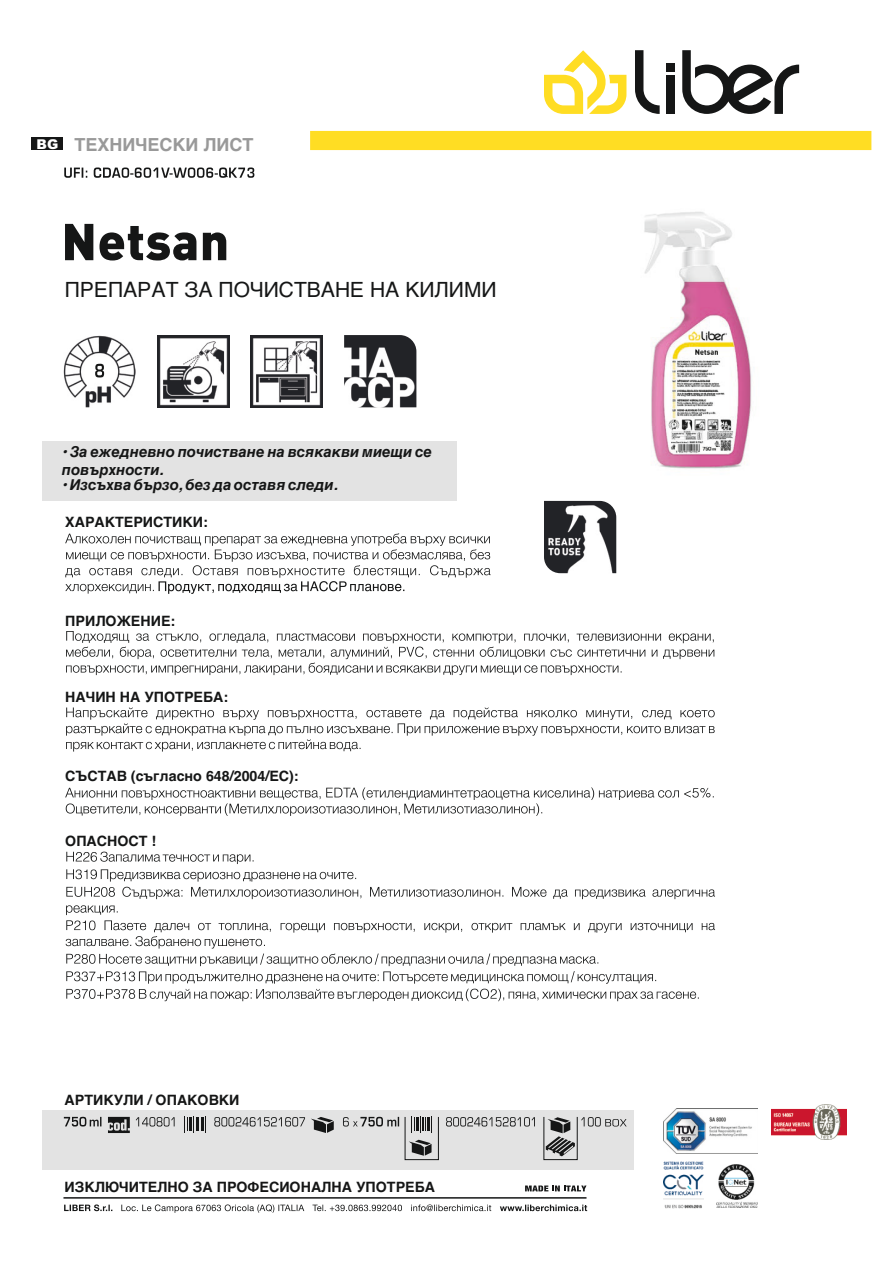
<style>
.page{position:relative;width:893px;height:1263px;background:#fff}
.page>*{position:absolute;margin:0;border:0;box-sizing:border-box;transform-origin:0 0}
.t1{font:21px "Helvetica";color:#151616}
.t2{font:700 18px "Helvetica";color:#999}
.t3{font:italic 700 15px/18px "Helvetica";color:#151616}
.t4{font:700 14.25px "Helvetica";color:#151616}
.s1{font-family:"Arial";font-weight:900;font-size:13.5px;color:#fff}
</style>
<div class="page">
<svg style="left:544px;top:509px;width:73px;height:65px"></svg>
<div style="left:42px;top:1110px;width:591px;height:60px;background:#e3e3e3"></div>
<svg style="left:311px;top:1117px;width:23px;height:16px"></svg>
<svg style="left:184px;top:1117px;width:22px;height:16px"></svg>
<svg style="left:108px;top:1117px;width:22px;height:16px"></svg>
<svg style="left:546px;top:1118px;width:29px;height:38px"></svg>
<div style="left:544px;top:1116px;width:34px;height:44px;border:1px solid #151616"></div>
<svg style="left:409px;top:1140px;width:23px;height:16px"></svg>
<svg style="left:411px;top:1118px;width:21px;height:15px"></svg>
<div style="left:405px;top:1116px;width:34px;height:44px;border:1px solid #151616"></div>
<svg style="left:64px;top:1117px;width:37px;height:9px"></svg>
<svg style="left:136px;top:1117px;width:39px;height:9px"></svg>
<svg style="left:214px;top:1117px;width:91px;height:9px"></svg>
<svg style="left:343px;top:1117px;width:56px;height:9px"></svg>
<svg style="left:446px;top:1117px;width:89px;height:9px"></svg>
<svg style="left:581px;top:1117px;width:46px;height:9px"></svg>
<svg style="left:64px;top:168px;width:23px;height:10px"></svg>
<img style="left:544px;top:212px;width:208px;height:297px">
<svg style="left:94px;top:167px;width:160px;height:11px"></svg>
<img style="left:63px;top:335px;width:73px;height:72px">
<img style="left:157px;top:335px;width:72px;height:72px">
<img style="left:251px;top:335px;width:72px;height:72px">
<img style="left:344px;top:335px;width:72px;height:72px">
<svg style="left:65px;top:224px;width:161px;height:36px"></svg>
<svg style="left:95px;top:364px;width:9px;height:13px"></svg>
<svg style="left:64px;top:1204px;width:48px;height:7px"></svg>
<svg style="left:121px;top:1204px;width:370px;height:9px"></svg>
<svg style="left:500px;top:1204px;width:87px;height:7px"></svg>
<hr style="left:63px;top:1197px;width:523px;height:1px;background:#151616">
<div style="left:667px;top:63px;width:8px;height:8px;background:#151616"></div>
<div style="left:667px;top:76px;width:8px;height:38px;background:#151616"></div>
<svg style="left:635px;top:50px;width:25px;height:64px"></svg>
<svg style="left:682px;top:50px;width:117px;height:64px"></svg>
<div style="left:42px;top:441px;width:415px;height:60px;background:#e3e3e3"></div>
<svg style="left:525px;top:1185px;width:61px;height:6px"></svg>
<svg style="left:544px;top:50px;width:82px;height:64px"></svg>
<div style="left:310px;top:131px;width:561px;height:19px;background:#ffdd23"></div>
<div style="left:31px;top:137px;width:32px;height:13px;background:#151616"></div>
<img style="left:664px;top:1109px;width:94px;height:45px">
<img style="left:771px;top:1105px;width:75px;height:34px">
<img style="left:663px;top:1161px;width:41px;height:48px">
<img style="left:716px;top:1164px;width:41px;height:44px">
<svg style="left:65px;top:533px;width:426px;height:61px"></svg>
<svg style="left:66px;top:707px;width:649px;height:44px"></svg>
<svg style="left:65px;top:787px;width:649px;height:29px"></svg>
<svg style="left:66px;top:852px;width:649px;height:149px"></svg>
<svg style="left:66px;top:631px;width:648px;height:44px"></svg>
<p class="t2" style="left:37px;top:134px;width:218px"><span class="s1">BG</span> ТЕХНИЧЕСКИ ЛИСТ</p>
<h1 class="t1" style="left:65px;top:278px;width:433px">ПРЕПАРАТ ЗА ПОЧИСТВАНЕ НА КИЛИМИ</h1>
<p class="t3" style="left:62px;top:443px;width:371px">• За ежедневно почистване на всякакви миещи се повърхности.</p>
<p class="t4" style="left:65px;top:514px;width:144px">ХАРАКТЕРИСТИКИ:</p>
<p class="t3" style="left:62px;top:476px;width:277px">• Изсъхва бързо, без да оставя следи.</p>
<p class="t4" style="left:65px;top:613px;width:112px">ПРИЛОЖЕНИЕ:</p>
<p class="t4" style="left:65px;top:689px;width:165px">НАЧИН НА УПОТРЕБА:</p>
<p class="t4" style="left:65px;top:768px;width:235px">СЪСТАВ (съгласно 648/2004/EC):</p>
<p class="t4" style="left:65px;top:833px;width:93px">ОПАСНОСТ !</p>
<p class="t4" style="left:65px;top:1092px;width:176px">АРТИКУЛИ / ОПАКОВКИ</p>
<p class="t4" style="left:65px;top:1179px;width:372px">ИЗКЛЮЧИТЕЛНО ЗА ПРОФЕСИОНАЛНА УПОТРЕБА</p>
</div>
